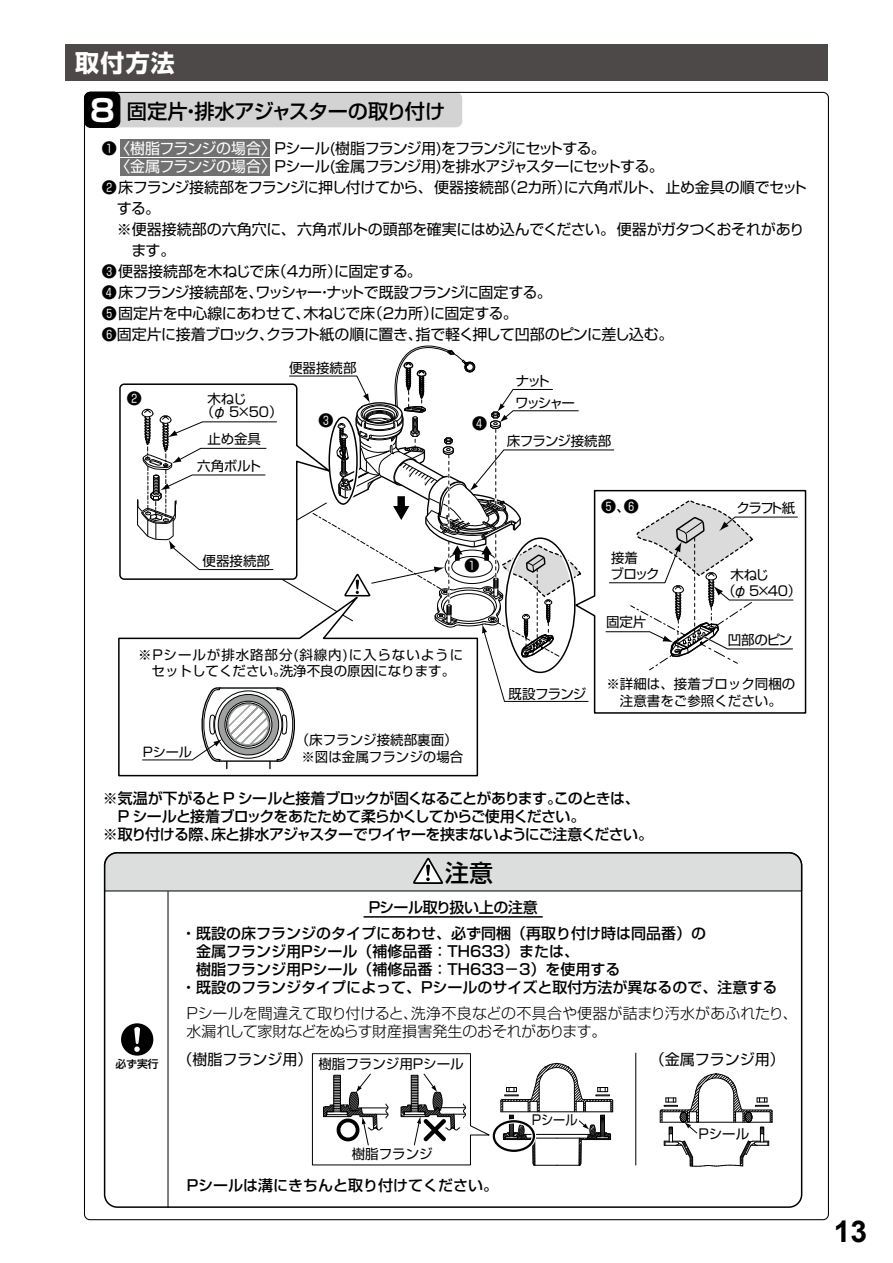
<style>
.page{position:relative;width:893px;height:1263px;background:#fff}
.page>*{position:absolute;margin:0;border:0;box-sizing:border-box;transform-origin:0 0}
.t1{font:700 30px "Arial";color:#000}
.t2{font:700 24px "Shin Go Pro";color:#fff}
.t3{font:500 24px "Shin Go Pro";color:#000}
.t4{font:500 20.25px "Shin Go Pro";letter-spacing:-.025em;color:#000}
.t5{font:15px/21px "Shin Go Pro";letter-spacing:-.035em;color:#000}
.t6{font:500 15px/18px "Shin Go Pro";color:#000}
.t7{font:500 15px/18px "Shin Go Pro";letter-spacing:-.045em;color:#000}
.t8{font:300 15px/18px "Shin Go Pro";letter-spacing:-.005em;color:#000}
.t9{font:15px "Shin Go Pro";color:#000}
.t10{font:13.5px/16.2px "Shin Go Pro";color:#000}
.t11{font:13.5px "Shin Go Pro";letter-spacing:-.035em;color:#000}
.t12{font:13.5px "Shin Go Pro";color:#000;scale:.9 1}
.t13{font:13.05px "Shin Go Pro";color:#000}
.t14{font:500 10.8px "Shin Go Pro";color:#000}
.s1{font-weight:700;font-size:30.3px;color:#fff}
.s2{color:#fff}
</style>
<div class="page">
<div style="left:65px;top:44px;width:763px;height:36px;background:#4c4948"></div>
<svg style="left:104px;top:852px;width:698px;height:40px;background:#cccdcd"></svg>
<hr style="left:168px;top:891px;width:1px;height:316px;background:#000">
<div style="left:121px;top:1023px;width:32px;height:33px;background:#000;border-radius:50%"></div>
<svg style="left:134px;top:1027px;width:6px;height:25px"></svg>
<hr style="left:364px;top:916px;width:179px;height:2px;background:#000">
<div style="left:120px;top:140px;width:149px;height:17px;background:#727171"></div>
<div style="left:120px;top:158px;width:149px;height:17px;background:#727171"></div>
<div style="left:492px;top:1119px;width:44px;height:34px;border:4px solid #fff;border-radius:50%"></div>
<div style="left:493px;top:1120px;width:42px;height:32px;border:2px solid #000;border-radius:50%"></div>
<svg style="left:500px;top:1062px;width:113px;height:104px"></svg>
<svg style="left:659px;top:1073px;width:114px;height:94px"></svg>
<svg style="left:312px;top:1053px;width:178px;height:113px"></svg>
<hr style="left:635px;top:1053px;width:1px;height:112px;background:#000">
<svg style="left:118px;top:768px;width:361px;height:9px"></svg>
<div style="left:84px;top:92px;width:378px;height:35px;background:#d3d3d4;border-radius:6px"></div>
<div style="left:85px;top:92px;width:35px;height:35px;background:#000;border-radius:6px"></div>
<div style="left:84px;top:92px;width:36px;height:36px;border:1px solid #000;border-radius:6px"></div>
<svg style="left:798px;top:489px;width:9px;height:225px"></svg>
<svg style="left:118px;top:346px;width:680px;height:422px"></svg>
<h2 class="t2" style="left:75px;top:44px;width:101px">取付方法</h2>
<h3 class="t4" style="left:90px;top:94px;width:357px"><span class="s1">8</span> 固定片・排水アジャスターの取り付け</h3>
<p class="t5" style="left:102px;top:138px;width:563px;line-height:18px">❶ <span class="s2">〈樹脂フランジの場合〉</span>Pシール(樹脂フランジ用)をフランジにセットする。<br>　 <span class="s2">〈金属フランジの場合〉</span>Pシール(金属フランジ用)を排水アジャスターにセットする。</p>
<p class="t5" style="left:102px;top:175px;width:707px">❷床フランジ接続部をフランジに押し付けてから、便器接続部（2カ所）に六角ボルト、止め金具の順でセット　する。<br>　※便器接続部の六角穴に、六角ボルトの頭部を確実にはめ込んでください。便器がガタつくおそれがあり　　ます。<br>❸便器接続部を木ねじで床（4カ所）に固定する。<br>❹ 床フランジ接続部を、ワッシャー・ナットで既設フランジに固定する。<br>❺固定片を中心線にあわせて、木ねじで床（2カ所）に固定する。<br>❻固定片に接着ブロック、クラフト紙の順に置き、指で軽く押して凹部のピンに差し込む。</p>
<p class="t5" style="left:127px;top:386px;width:16px">❷</p>
<p class="t10" style="left:201px;top:390px;width:83px;line-height:13.5px;text-indent:7px">木ねじ<br>（φ 5×50）</p>
<p class="t10" style="left:207px;top:429px;width:55px">止め金具</p>
<p class="t10" style="left:197px;top:456px;width:66px">六角ボルト</p>
<p class="t10" style="left:289px;top:358px;width:69px">便器接続部</p>
<p class="t5" style="left:318px;top:408px;width:16px">❸</p>
<p class="t5" style="left:472px;top:411px;width:16px">❹</p>
<p class="t10" style="left:202px;top:551px;width:69px">便器接続部</p>
<p class="t5" style="left:464px;top:553px;width:16px">❶</p>
<p class="t10" style="left:138px;top:645px;width:327px;text-align:center">※Pシールが排水路部分(斜線内)に入らないようにセットしてください。洗浄不良の原因になります。</p>
<p class="t10" style="left:296px;top:730px;width:163px">（床フランジ接続部裏面）</p>
<p class="t13" style="left:143px;top:741px;width:51px">Pシール</p>
<p class="t10" style="left:301px;top:747px;width:163px">※図は金属フランジの場合</p>
<p class="t10" style="left:516px;top:371px;width:36px">ナット</p>
<p class="t10" style="left:515px;top:393px;width:62px">ワッシャー</p>
<p class="t11" style="left:507px;top:429px;width:106px">床フランジ接続部</p>
<p class="t5" style="left:601px;top:494px;width:39px">❺、❻</p>
<p class="t10" style="left:611px;top:548px;width:51px">接着<br>ブロック</p>
<p class="t10" style="left:606px;top:613px;width:42px">固定片</p>
<p class="t10" style="left:736px;top:499px;width:61px">クラフト紙</p>
<p class="t10" style="left:722px;top:565px;width:81px;text-indent:8px">木ねじ<br>（φ 5×40）</p>
<p class="t10" style="left:509px;top:684px;width:79px">既設フランジ</p>
<p class="t10" style="left:728px;top:630px;width:66px">凹部のピン</p>
<p class="t10" style="left:606px;top:674px;width:191px">※詳細は、接着ブロック同梱の　注意書をご参照ください。</p>
<p class="t7" style="left:103px;top:787px;width:552px">※気温が下がると P シールと接着ブロックが固くなることがあります。このときは、　P シールと接着ブロックをあたためて柔らかくしてからご使用ください。<br>※取り付ける際、床と排水アジャスターでワイヤーを挟まないようにご注意ください。</p>
<h2 class="t3" style="left:445px;top:853px;width:49px">注意</h2>
<p class="t14" style="left:116px;top:1055px;width:45px">必ず実行</p>
<p class="t6" style="left:181px;top:893px;width:527px;line-height:25.3px;text-indent:187px">Pシール取り扱い上の注意<br>・既設の床フランジのタイプにあわせ、必ず同梱（再取り付け時は同品番）の</p>
<p class="t6" style="left:181px;top:940px;width:598px">　金属フランジ用Pシール（補修品番：TH633）または、<br>　樹脂フランジ用Pシール（補修品番：TH633－3）を使用する<br>・既設のフランジタイプによって、Pシールのサイズと取付方法が異なるので、注意する</p>
<p class="t8" style="left:186px;top:1003px;width:613px">Pシールを間違えて取り付けると、洗浄不良などの不具合や便器が詰まり汚水があふれたり、水漏れして家財などをぬらす財産損害発生のおそれがあります。</p>
<p class="t9" style="left:177px;top:1047px;width:136px">（樹脂フランジ用）</p>
<p class="t9" style="left:650px;top:1047px;width:136px">（金属フランジ用）</p>
<p class="t10" style="left:318px;top:1054px;width:147px">樹脂フランジ用Pシール</p>
<p class="t10" style="left:352px;top:1144px;width:82px">樹脂フランジ</p>
<p class="t6" style="left:187px;top:1175px;width:313px">Pシールは溝にきちんと取り付けてください。</p>
<p class="t12" style="left:532px;top:1108px;width:52px">Pシール</p>
<p class="t10" style="left:698px;top:1124px;width:52px">Pシール</p>
<h1 class="t1" style="left:834px;top:1211px;width:35px">13</h1>
</div>
